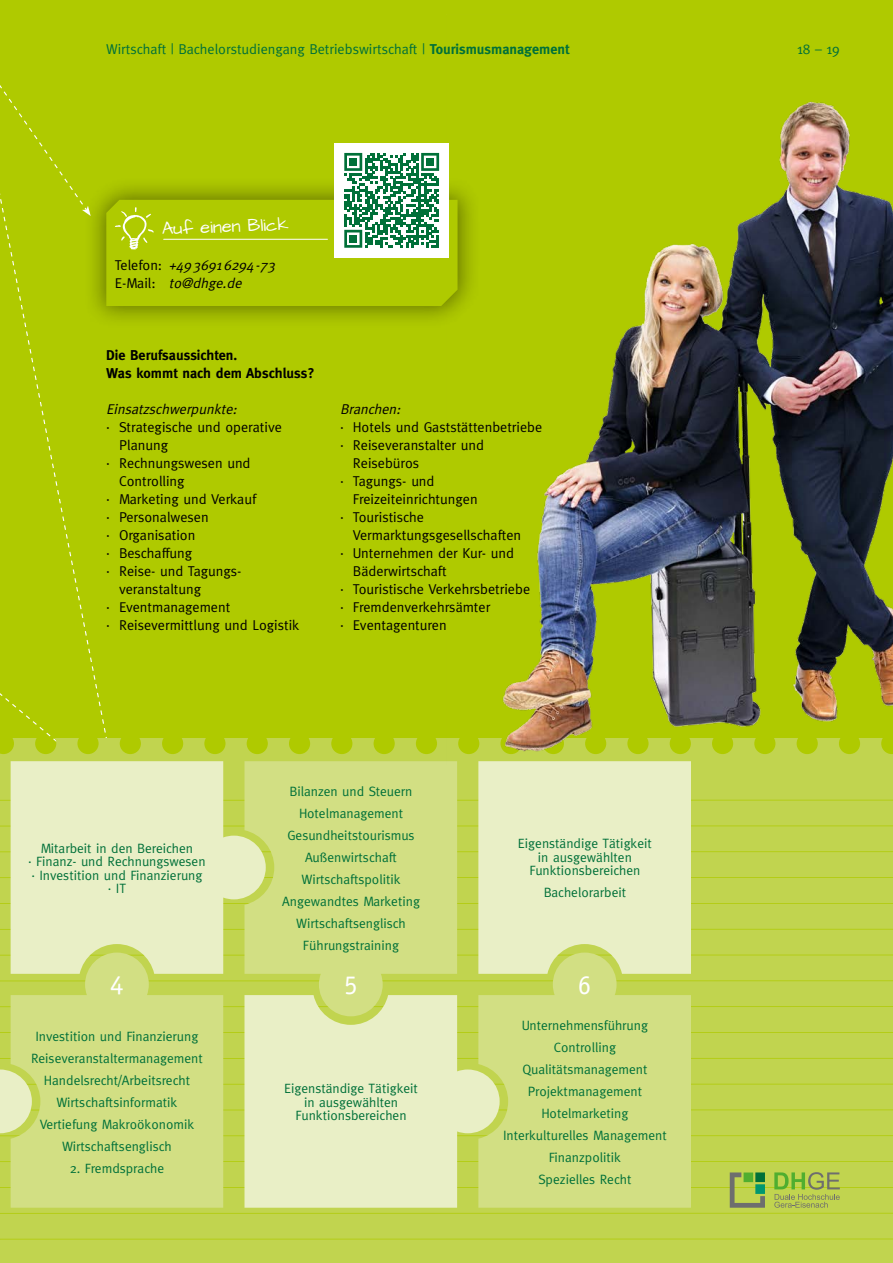
<style>
.page{position:relative;width:893px;height:1263px;background:#afca00}
.page>*{position:absolute;margin:0;border:0;box-sizing:border-box;transform-origin:0 0}
.t1{font:27px "AT Officina Sans";color:#fff}
.t2{font:18px "Architects Daughter";color:#fff}
.t3{font:14.25px "Meta";color:#000}
.t4{font:14.25px "Meta";color:#007039}
.t5{font:italic 14.25px/18px "Meta";color:#000}
.t6{font:700 14.25px/18px "Meta";color:#000}
.t7{font:13.5px/22px "Meta";color:#007039;text-align:center}
.s1{font-weight:700}
.s2{font-style:normal}
</style>
<div class="page">
<svg style="left:0;top:216px;width:107px;height:522px"></svg>
<svg style="left:0;top:85px;width:83px;height:128px"></svg>
<div style="left:0;top:738px;width:893px;height:525px;background:#c1d44f"></div>
<hr style="left:0;top:1238px;width:893px;height:1px;background:#afca00">
<hr style="left:0;top:1213px;width:893px;height:1px;background:#afca00">
<hr style="left:0;top:1187px;width:893px;height:1px;background:#afca00">
<hr style="left:0;top:1161px;width:893px;height:1px;background:#afca00">
<hr style="left:0;top:1135px;width:893px;height:1px;background:#afca00">
<hr style="left:0;top:1109px;width:893px;height:1px;background:#afca00">
<hr style="left:0;top:1084px;width:893px;height:1px;background:#afca00">
<hr style="left:0;top:1058px;width:893px;height:1px;background:#afca00">
<hr style="left:0;top:1032px;width:893px;height:1px;background:#afca00">
<hr style="left:0;top:1006px;width:893px;height:1px;background:#afca00">
<hr style="left:0;top:980px;width:893px;height:1px;background:#afca00">
<hr style="left:0;top:955px;width:893px;height:1px;background:#afca00">
<hr style="left:0;top:929px;width:893px;height:1px;background:#afca00">
<hr style="left:0;top:903px;width:893px;height:1px;background:#afca00">
<hr style="left:0;top:877px;width:893px;height:1px;background:#afca00">
<hr style="left:0;top:851px;width:893px;height:1px;background:#afca00">
<hr style="left:0;top:825px;width:893px;height:1px;background:#afca00">
<hr style="left:0;top:800px;width:893px;height:1px;background:#afca00">
<svg style="left:0;top:995px;width:11px;height:213px;background:#ccdb71"></svg>
<svg style="left:11px;top:974px;width:212px;height:234px;background:#d1de80"></svg>
<svg style="left:11px;top:761px;width:233px;height:213px;background:#e5ecbb"></svg>
<svg style="left:244px;top:761px;width:213px;height:234px;background:#d1de7f"></svg>
<svg style="left:244px;top:995px;width:234px;height:213px;background:#e5ecba"></svg>
<svg style="left:478px;top:974px;width:213px;height:234px;background:#d1de7f"></svg>
<div style="left:478px;top:765px;width:213px;height:209px;background:#e9efc6"></div>
<img style="left:446px;top:101px;width:447px;height:664px">
<div style="left:83px;top:176px;width:398px;height:154px;background:#000;opacity:.44"></div>
<div style="left:334px;top:143px;width:115px;height:115px;background:#fff"></div>
<svg style="left:106px;top:153px;width:352px;height:153px"></svg>
<div style="left:349px;top:158px;width:8px;height:8px;background:#007039"></div>
<div style="left:426px;top:158px;width:8px;height:8px;background:#007039"></div>
<div style="left:349px;top:235px;width:8px;height:8px;background:#007039"></div>
<svg style="left:730px;top:1172px;width:35px;height:36px"></svg>
<div style="left:755px;top:1172px;width:10px;height:10px;background:#007039"></div>
<div style="left:755px;top:1184px;width:10px;height:10px;background:#00976f"></div>
<div style="left:744px;top:1172px;width:9px;height:10px;background:#50ae2f"></div>
<svg style="left:774px;top:1172px;width:66px;height:36px;background:#a4bd4f"></svg>
<p class="t4" style="left:106px;top:41px;width:465px">Wirtschaft | Bachelorstudiengang Betriebswirtschaft | <span class="s1">Tourismusmanagement</span></p>
<p class="t4" style="left:797px;top:41px;width:44px">18 – 19</p>
<h2 class="t2" style="left:161px;top:217px;width:128px;rotate:-2deg">Auf einen Blick</h2>
<p class="t5" style="left:115px;top:256px;width:165px"><span class="s2">Te l e fo n :</span> +4936916294-73<br><span class="s2">E - M a i l :</span> to@dhge.de</p>
<p class="t6" style="left:106px;top:346px;width:210px">Die Berufsaussichten.<br>Was kommt nach dem Abschluss?</p>
<p class="t5" style="left:106px;top:400px;width:136px">Einsatzschwerpunkte:</p>
<p class="t3" style="left:106px;top:419px;width:177px">· Strategische und operative</p>
<p class="t3" style="left:119px;top:437px;width:51px">Planung</p>
<p class="t3" style="left:106px;top:455px;width:146px">· Rechnungswesen und</p>
<p class="t3" style="left:119px;top:473px;width:67px">Controlling</p>
<p class="t3" style="left:106px;top:491px;width:151px">· Marketing und Verkauf</p>
<p class="t3" style="left:106px;top:509px;width:104px">· Personalwesen</p>
<p class="t3" style="left:106px;top:527px;width:91px">· Organisation</p>
<p class="t3" style="left:106px;top:545px;width:87px">· Beschaffung</p>
<p class="t3" style="left:106px;top:563px;width:137px">· Reise- und Tagungs-</p>
<p class="t3" style="left:119px;top:581px;width:84px">veranstaltung</p>
<p class="t3" style="left:106px;top:599px;width:125px">· Eventmanagement</p>
<p class="t3" style="left:106px;top:617px;width:195px">· Reisevermittlung und Logistik</p>
<p class="t5" style="left:340px;top:400px;width:65px">Branchen:</p>
<p class="t3" style="left:340px;top:419px;width:204px">· Hotels und Gaststättenbetriebe</p>
<p class="t3" style="left:340px;top:437px;width:145px">· Reiseveranstalter und</p>
<p class="t3" style="left:353px;top:455px;width:68px">Reisebüros</p>
<p class="t3" style="left:340px;top:473px;width:96px">· Tagungs- und</p>
<p class="t3" style="left:353px;top:491px;width:126px">Freizeiteinrichtungen</p>
<p class="t3" style="left:340px;top:509px;width:85px">· Touristische</p>
<p class="t3" style="left:353px;top:527px;width:170px">Vermarktungsgesellschaften</p>
<p class="t3" style="left:340px;top:545px;width:175px">· Unternehmen der Kur- und</p>
<p class="t3" style="left:353px;top:563px;width:95px">Bäderwirtschaft</p>
<p class="t3" style="left:340px;top:581px;width:191px">· Touristische Verkehrsbetriebe</p>
<p class="t3" style="left:340px;top:599px;width:152px">· Fremdenverkehrsämter</p>
<p class="t3" style="left:340px;top:617px;width:108px">· Eventagenturen</p>
<p class="t7" style="left:28px;top:841px;width:179px;line-height:13.5px">Mitarbeit in den Bereichen<br>· Finanz- und Rechnungswesen · Investition und Finanzierung · IT</p>
<p class="t7" style="left:282px;top:780px;width:139px">Bilanzen und Steuern<br>Hotelmanagement<br>Gesundheitstourismus<br>Außenwirtschaft<br>Wirtschaftspolitik<br>Angewandtes Marketing<br>Wirtschaftsenglisch<br>Führungstraining</p>
<p class="t7" style="left:518px;top:837px;width:135px;line-height:13.5px">Eigenständige Tätigkeit in ausgewählten<br>Funktionsbereichen</p>
<p class="t7" style="left:544px;top:881px;width:84px">Bachelorarbeit</p>
<h1 class="t1" style="left:110px;top:969px;width:15px">4</h1>
<h1 class="t1" style="left:344px;top:969px;width:15px">5</h1>
<h1 class="t1" style="left:578px;top:969px;width:15px">6</h1>
<p class="t7" style="left:31px;top:1025px;width:173px">Investition und Finanzierung<br>Reiseveranstaltermanagement<br>Handelsrecht/Arbeitsrecht<br>Wirtschaftsinformatik<br>Vertiefung Makroökonomik<br>Wirtschaftsenglisch</p>
<p class="t7" style="left:70px;top:1157px;width:96px">2. Fremdsprache</p>
<p class="t7" style="left:284px;top:1082px;width:135px;line-height:13.5px">Eigenständige Tätigkeit in ausgewählten<br>Funktionsbereichen</p>
<p class="t7" style="left:503px;top:1014px;width:165px">Unternehmensführung<br>Controlling<br>Qualitätsmanagement<br>Projektmanagement<br>Hotelmarketing<br>Interkulturelles Management<br>Finanzpolitik<br>Spezielles Recht</p>
</div>
